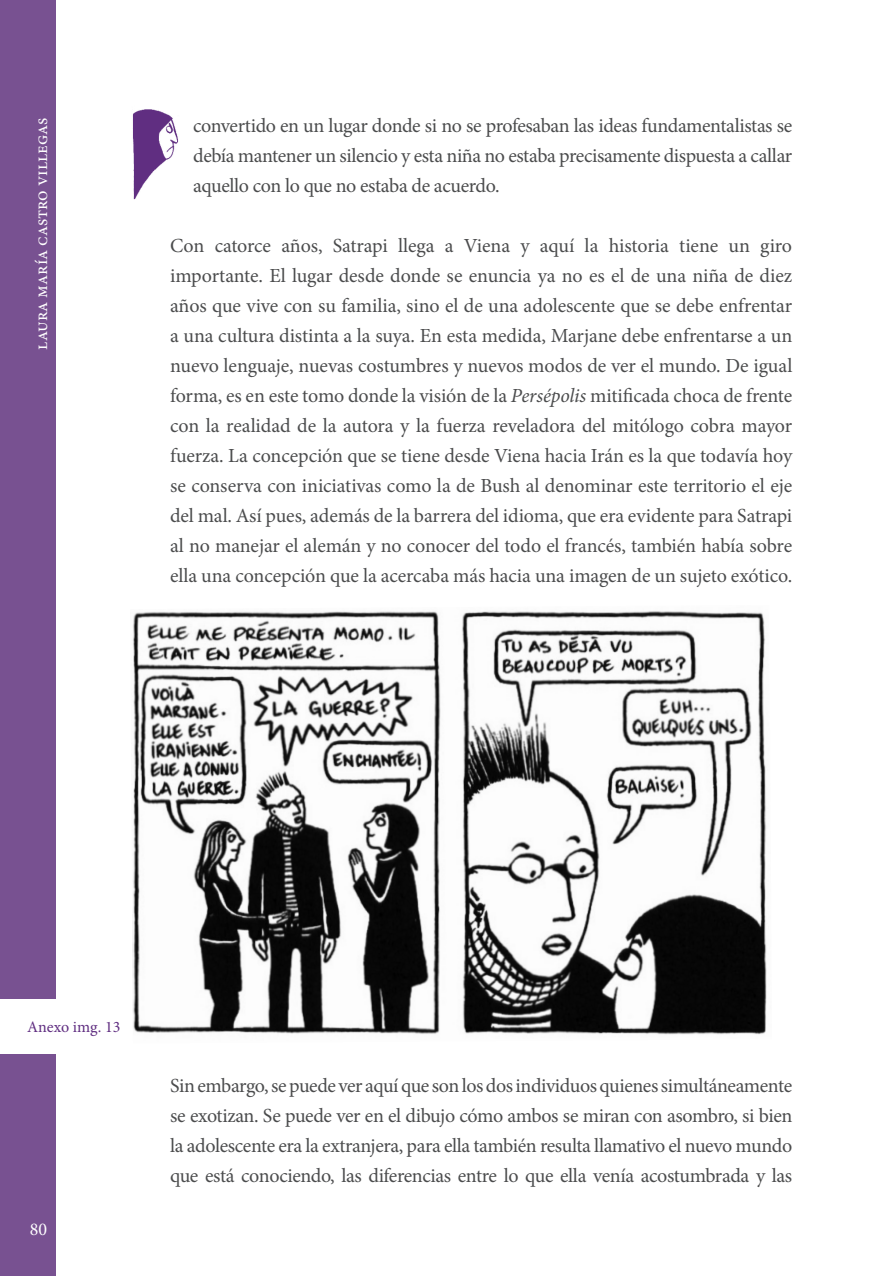
<style>
.page{position:relative;width:879px;height:1276px;background:#fff}
.page>*{position:absolute;margin:0;border:0;box-sizing:border-box;transform-origin:0 0}
.Parrafo_principal{font:20px/30px "Minion Pro";letter-spacing:-.015em;color:#4b4c4d;text-align:justify}
.t1{font:18px "Minion Pro";color:#fff}
.Parrafo_principal-2{font:16px "Minion Pro";color:#602e81}
.s1{font-style:italic}
</style>
<div class="page">
<div style="left:0;top:0;width:56px;height:1276px;background:#785191"></div>
<img style="left:132px;top:109px;width:46px;height:91px">
<img style="left:132px;top:611px;width:635px;height:424px">
<div style="left:0;top:999px;width:121px;height:55px;background:#fff"></div>
<p class="t1" style="left:29px;top:350px;width:233px;rotate:-90deg">laura maría castro villegas</p>
<p class="Parrafo_principal" style="left:193px;top:111px;width:601px">convertido en un lugar donde si no se profesaban las ideas fundamentalistas se debía mantener un silencio y esta niña no estaba precisamente dispuesta a callar aquello con lo que no estaba de acuerdo.</p>
<p class="Parrafo_principal" style="left:170px;top:231px;width:624px">Con catorce años, Satrapi llega a Viena y aquí la historia tiene un giro importante. El lugar desde donde se enuncia ya no es el de una niña de diez años que vive con su familia, sino el de una adolescente que se debe enfrentar a una cultura distinta a la suya. En esta medida, Marjane debe enfrentarse a un nuevo lenguaje, nuevas costumbres y nuevos modos de ver el mundo. De igual forma, es en este tomo donde la visión de la <span class="s1">Persépolis</span> mitificada choca de frente con la realidad de la autora y la fuerza reveladora del mitólogo cobra mayor fuerza. La concepción que se tiene desde Viena hacia Irán es la que todavía hoy se conserva con iniciativas como la de Bush al denominar este territorio el eje del mal. Así pues, además de la barrera del idioma, que era evidente para Satrapi al no manejar el alemán y no conocer del todo el francés, también había sobre ella una concepción que la acercaba más hacia una imagen de un sujeto exótico.</p>
<p class="Parrafo_principal-2" style="left:27px;top:1016px;width:95px">Anexo img. 13</p>
<p class="t1" style="left:30px;top:1217px;width:19px">80</p>
<p class="Parrafo_principal" style="left:170px;top:1071px;width:624px">Sin embargo, se puede ver aquí que son los dos individuos quienes simultáneamente se exotizan. Se puede ver en el dibujo cómo ambos se miran con asombro, si bien la adolescente era la extranjera, para ella también resulta llamativo el nuevo mundo que está conociendo, las diferencias entre lo que ella venía acostumbrada y las</p>
</div>
